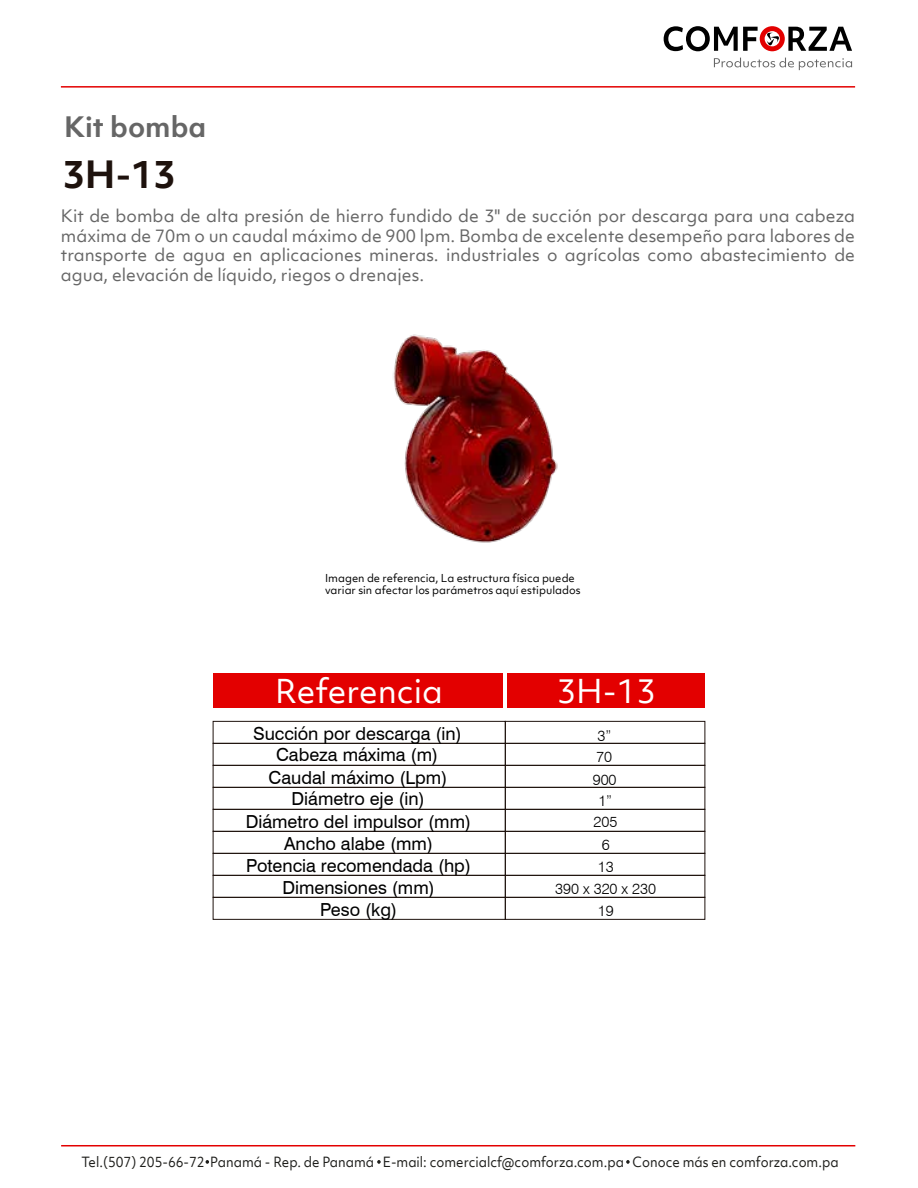
<style>
.page{position:relative;width:918px;height:1188px;background:#fff}
.page>*{position:absolute;margin:0;border:0;box-sizing:border-box;transform-origin:0 0}
.t1{font:700 36px "Objektiv Mk 1";color:#1e120d}
.t2{font:31.5px "Objektiv Mk 1";color:#fff}
.t3{font:700 27px "Objektiv Mk 1";color:#666}
.t4{font:18px "Swiss 721 BT";color:#000}
.t5{font:16.5px/19.8px "Objektiv Mk 1";color:#666;text-align:justify}
.t6{font:300 15px "Swiss 721 BT";color:#000}
.t7{font:13.5px "Objektiv Mk 1";color:#1d1d1a;scale:.93 1}
.t8{font:10.5px/12.6px "Objektiv Mk 1";color:#000}
</style>
<div class="page">
<svg style="left:377px;top:1160px;width:4px;height:4px"></svg>
<svg style="left:206px;top:1160px;width:3px;height:4px"></svg>
<svg style="left:626px;top:1160px;width:4px;height:4px"></svg>
<svg style="left:664px;top:26px;width:188px;height:25px"></svg>
<svg style="left:714px;top:58px;width:138px;height:12px"></svg>
<hr style="left:61px;top:86px;width:794px;height:2px;background:#e30000">
<hr style="left:61px;top:1145px;width:794px;height:1px;background:#e30000">
<div style="left:213px;top:673px;width:290px;height:35px;background:#e30000"></div>
<div style="left:508px;top:673px;width:197px;height:35px;background:#e30000"></div>
<div style="left:213px;top:721px;width:293px;height:23px;border:1px solid #1e120d"></div>
<div style="left:213px;top:743px;width:293px;height:23px;border:1px solid #1e120d"></div>
<div style="left:213px;top:765px;width:293px;height:23px;border:1px solid #1e120d"></div>
<div style="left:213px;top:787px;width:293px;height:23px;border:1px solid #1e120d"></div>
<div style="left:213px;top:809px;width:293px;height:23px;border:1px solid #1e120d"></div>
<div style="left:213px;top:831px;width:293px;height:23px;border:1px solid #1e120d"></div>
<div style="left:505px;top:721px;width:200px;height:23px;border:1px solid #1e120d"></div>
<div style="left:505px;top:743px;width:200px;height:23px;border:1px solid #1e120d"></div>
<div style="left:505px;top:765px;width:200px;height:23px;border:1px solid #1e120d"></div>
<div style="left:505px;top:787px;width:200px;height:23px;border:1px solid #1e120d"></div>
<div style="left:505px;top:809px;width:200px;height:23px;border:1px solid #1e120d"></div>
<div style="left:505px;top:831px;width:200px;height:23px;border:1px solid #1e120d"></div>
<div style="left:213px;top:853px;width:293px;height:23px;border:1px solid #1e120d"></div>
<div style="left:505px;top:853px;width:200px;height:23px;border:1px solid #1e120d"></div>
<div style="left:213px;top:875px;width:293px;height:23px;border:1px solid #1e120d"></div>
<div style="left:505px;top:875px;width:200px;height:23px;border:1px solid #1e120d"></div>
<div style="left:213px;top:897px;width:293px;height:23px;border:1px solid #1e120d"></div>
<div style="left:505px;top:897px;width:200px;height:23px;border:1px solid #1e120d"></div>
<img style="left:393px;top:334px;width:165px;height:209px">
<h3 class="t3" style="left:64px;top:108px;width:144px">Kit bomba</h3>
<h1 class="t1" style="left:63px;top:149px;width:115px">3H-13</h1>
<p class="t5" style="left:61px;top:206px;width:796px">Kit de bomba de alta presión de hierro fundido de 3" de succión por descarga para una cabeza máxima de 70m o un caudal máximo de 900 lpm. Bomba de excelente desempeño para labores de transporte de agua en aplicaciones mineras. industriales o agrícolas como abastecimiento de agua, elevación de líquido, riegos o drenajes.</p>
<p class="t8" style="left:325px;top:571px;width:257px">Imagen de referencia, La estructura física puede variar sin afectar los parámetros aquí estipulados</p>
<h2 class="t2" style="left:275px;top:670px;width:169px">Referencia</h2>
<h2 class="t2" style="left:557px;top:670px;width:101px">3H-13</h2>
<p class="t4" style="left:253px;top:723px;width:210px">Succión por descarga (in)</p>
<p class="t6" style="left:598px;top:726px;width:15px">3”</p>
<p class="t4" style="left:276px;top:744px;width:164px">Cabeza máxima (m)</p>
<p class="t6" style="left:596px;top:747px;width:17px">70</p>
<p class="t4" style="left:269px;top:767px;width:180px">Caudal máximo (Lpm)</p>
<p class="t6" style="left:593px;top:770px;width:25px">900</p>
<p class="t4" style="left:292px;top:788px;width:135px">Diámetro eje (in)</p>
<p class="t6" style="left:598px;top:791px;width:15px">1”</p>
<p class="t4" style="left:246px;top:810px;width:227px">Diámetro del impulsor (mm)</p>
<p class="t6" style="left:594px;top:813px;width:25px">205</p>
<p class="t4" style="left:284px;top:832px;width:150px">Ancho alabe (mm)</p>
<p class="t6" style="left:602px;top:836px;width:9px">6</p>
<p class="t4" style="left:246px;top:854px;width:226px">Potencia recomendada (hp)</p>
<p class="t6" style="left:598px;top:858px;width:17px">13</p>
<p class="t4" style="left:282px;top:876px;width:154px">Dimensiones (mm)</p>
<p class="t6" style="left:555px;top:880px;width:103px">390 x 320 x 230</p>
<p class="t4" style="left:320px;top:898px;width:79px">Peso (kg)</p>
<p class="t6" style="left:598px;top:902px;width:17px">19</p>
<p class="t7" style="left:81px;top:1153px;width:816px">Tel.(507) 205-66-72 Panamá - Rep. de Panamá E-mail: comercialcf@comforza.com.pa Conoce más en comforza.com.pa</p>
</div>
